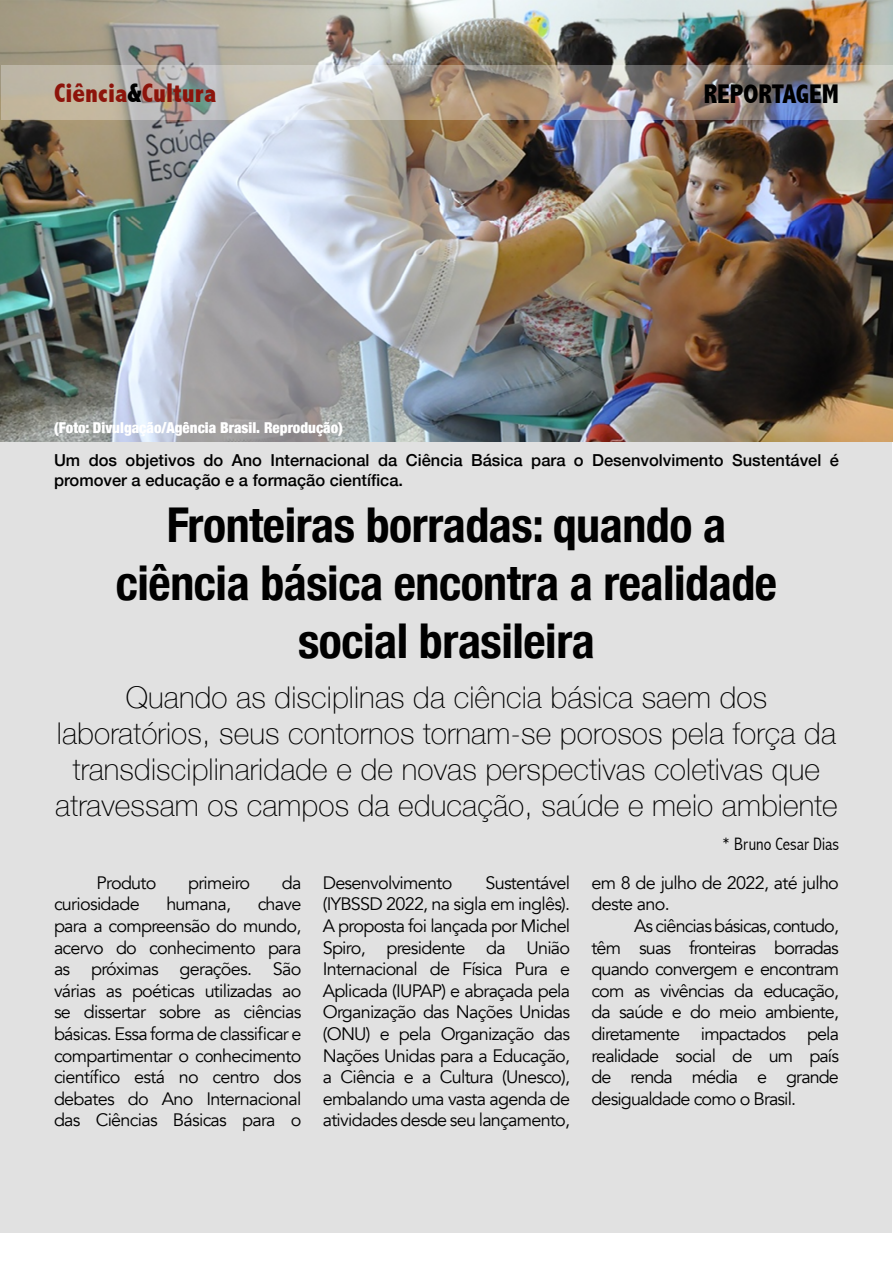
<style>
.page{position:relative;width:893px;height:1263px;background:#fff}
.page>*{position:absolute;margin:0;border:0;box-sizing:border-box;transform-origin:0 0}
.t1{font:700 condensed 48px/57.6px "Helvetica Neue";letter-spacing:-.01em;color:#000;text-align:center}
.t2{font:100 30px/36px "Helvetica Neue";letter-spacing:.005em;color:#000;text-align:center}
.t3{font:800 condensed 27px "Abadi";color:#8d140b}
.t4{font:800 condensed 27px "Abadi";color:#000}
.t5{font:18px/21.6px "Avenir";letter-spacing:-.04em;color:#000;text-align:justify}
.t6{font:300 condensed 18px "Abadi";color:#000}
.t7{font:500 16.5px/19.8px "Helvetica Neue";color:#000}
.t8{font:900 condensed 15px "Helvetica Neue";color:#fff}
.s1{color:#000}
</style>
<div class="page">
<div style="left:0;top:427px;width:892px;height:806px;background:#e1e1e1"></div>
<img style="left:0;top:0;width:893px;height:442px">
<img style="left:1px;top:66px;width:892px;height:54px">
<h3 class="t3" style="left:54px;top:77px;width:164px">Ciência<span class="s1">&amp;</span>Cultura</h3>
<h3 class="t4" style="left:704px;top:78px;width:137px">REPORTAGEM</h3>
<p class="t8" style="left:54px;top:416px;width:290px">(Foto: Divulgação/Agência Brasil. Reprodução)</p>
<p class="t7" style="left:54px;top:449px;width:786px">Um dos objetivos do Ano Internacional da Ciência Básica para o Desenvolvimento Sustentável é promover a educação e a formação científica.</p>
<h1 class="t1" style="left:116px;top:493px;width:663px">Fronteiras borradas: quando a ciência básica encontra a realidade social brasileira</h1>
<h2 class="t2" style="left:55px;top:678px;width:784px">Quando as disciplinas da ciência básica saem dos laboratórios, seus contornos tornam-se porosos pela força da transdisciplinaridade e de novas perspectivas coletivas que atravessam os campos da educação, saúde e meio ambiente</h2>
<p class="t6" style="left:722px;top:833px;width:118px">* Bruno Cesar Dias</p>
<p class="t5" style="left:97px;top:872px;width:61px">Produto</p>
<p class="t5" style="left:188px;top:872px;width:64px">primeiro</p>
<p class="t5" style="left:282px;top:872px;width:21px">da</p>
<p class="t5" style="left:54px;top:894px;width:87px">curiosidade</p>
<p class="t5" style="left:166px;top:894px;width:66px">humana,</p>
<p class="t5" style="left:54px;top:894px;width:249px;text-indent:204px">chave para a compreensão do mundo, acervo do conhecimento para as próximas gerações. São várias as poéticas utilizadas ao se dissertar sobre as ciências básicas. Essa forma de classificar e compartimentar o conhecimento científico está no centro dos debates do Ano Internacional das Ciências Básicas para o</p>
<p class="t5" style="left:323px;top:872px;width:249px;text-indent:163px">Sustentável (IYBSSD 2022, na sigla em inglês).<br>A proposta foi lançada por Michel Spiro, presidente da União Internacional de Física Pura e Aplicada (IUPAP) e abraçada pela Organização das Nações Unidas (ONU) e pela Organização das Nações Unidas para a Educação, a Ciência e a Cultura (Unesco), embalando uma vasta agenda de atividades desde seu lançamento,</p>
<p class="t5" style="left:591px;top:872px;width:249px">em 8 de julho de 2022, até julho deste ano.</p>
<p class="t5" style="left:323px;top:872px;width:131px">Desenvolvimento</p>
<p class="t5" style="left:591px;top:915px;width:249px;text-indent:43px">As ciências básicas, contudo, têm suas fronteiras borradas quando convergem e encontram com as vivências da educação, da saúde e do meio ambiente, diretamente impactados pela realidade social de um país de renda média e grande desigualdade como o Brasil.</p>
</div>
